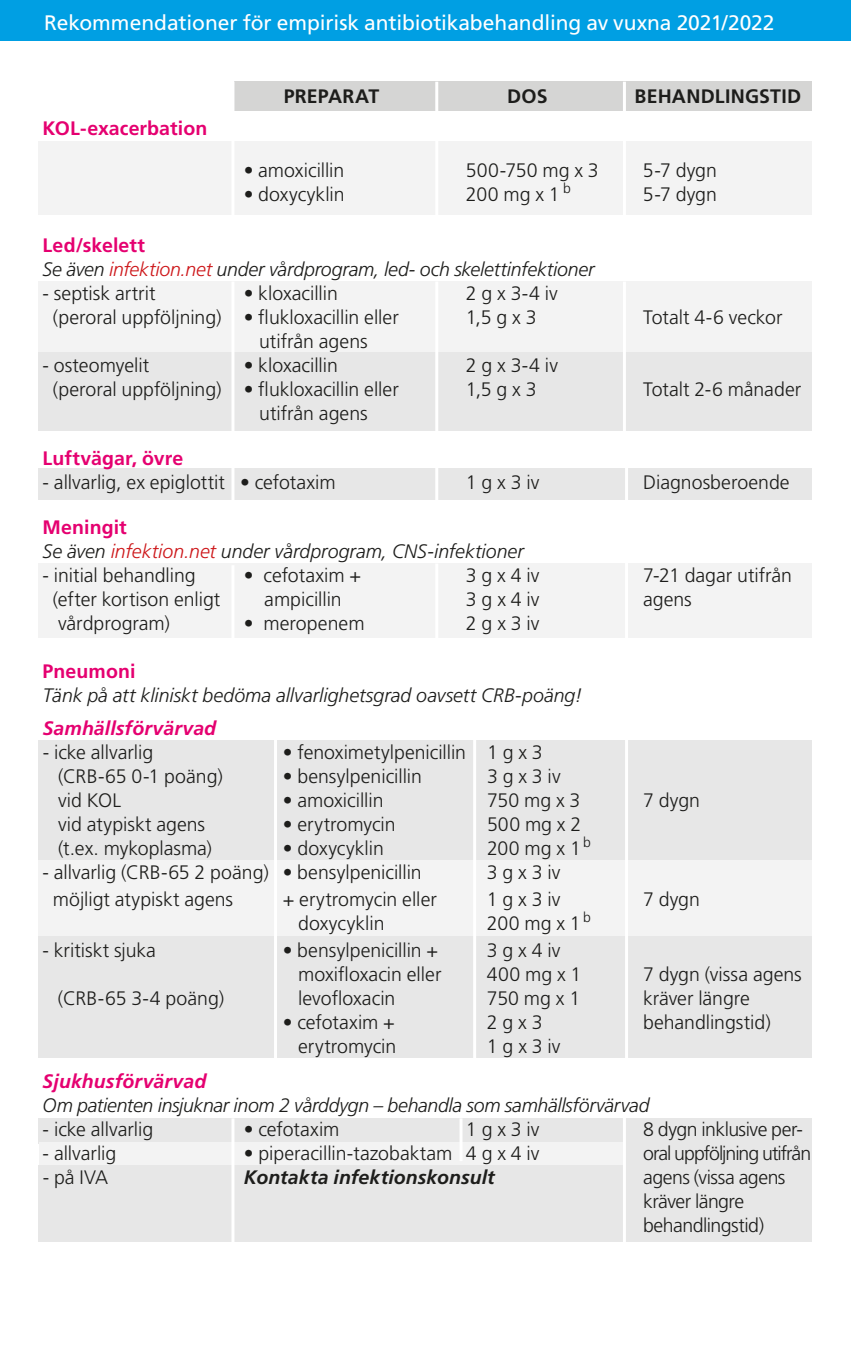
<style>
.page{position:relative;width:851px;height:1361px;background:#fff}
.page>*{position:absolute;margin:0;border:0;box-sizing:border-box;transform-origin:0 0}
.t1{font:21px "Frutiger LT Std";letter-spacing:-.005em;color:#fff}
.t2{font:300 19.5px "Frutiger LT Std";letter-spacing:-.005em;color:#1d1d1b}
.t3{font:italic 300 19.5px/24px "Frutiger LT Std";letter-spacing:-.005em;color:#1d1d1b}
.t4{font:300 19.5px/24px "Frutiger LT Std";letter-spacing:-.025em;color:#1d1d1b}
.t5{font:700 19.5px "Frutiger LT Std";letter-spacing:.005em;color:#e50070}
.t6{font:italic 700 19.5px "Frutiger LT Std";letter-spacing:.005em;color:#e50070}
.t7{font:700 19.5px "Frutiger LT Std";letter-spacing:.01em;color:#1d1d1b}
.t8{font:italic 700 19.5px "Frutiger LT Std";letter-spacing:.005em;color:#1d1d1b}
.t9{font:300 19.5px "Frutiger LT Std";letter-spacing:-.055em;color:#1d1d1b}
.t10{font:300 19.5px "Frutiger LT Std";letter-spacing:-.03em;color:#1d1d1b}
.s1{font-weight:700;font-style:normal;color:#e50070}
.s2{color:#cd171a}
</style>
<div class="page">
<div style="left:0;top:0;width:850px;height:41px;background:#009fe3"></div>
<div style="left:625px;top:1118px;width:186px;height:124px;background:#e7e7e7"></div>
<div style="left:39px;top:740px;width:772px;height:149px;background:#e7e7e7"></div>
<div style="left:39px;top:281px;width:772px;height:71px;background:#f3f3f3"></div>
<div style="left:39px;top:1118px;width:772px;height:26px;background:#e7e7e7"></div>
<div style="left:39px;top:1141px;width:585px;height:26px;background:#f3f3f3"></div>
<div style="left:39px;top:1165px;width:772px;height:77px;background:#e7e7e7"></div>
<div style="left:39px;top:935px;width:772px;height:122px;background:#e7e7e7"></div>
<div style="left:39px;top:860px;width:772px;height:75px;background:#f3f3f3"></div>
<div style="left:39px;top:563px;width:772px;height:75px;background:#f3f3f3"></div>
<div style="left:39px;top:469px;width:772px;height:31px;background:#e7e7e7"></div>
<div style="left:39px;top:352px;width:772px;height:78px;background:#e7e7e7"></div>
<div style="left:39px;top:141px;width:772px;height:73px;background:#f3f3f3"></div>
<div style="left:234px;top:81px;width:577px;height:30px;background:#d5d5d4"></div>
<hr style="left:231px;top:81px;width:3px;height:148px;background:#fff">
<hr style="left:231px;top:281px;width:3px;height:247px;background:#fff">
<hr style="left:274px;top:715px;width:3px;height:370px;background:#fff">
<hr style="left:231px;top:565px;width:3px;height:79px;background:#fff">
<hr style="left:231px;top:1118px;width:3px;height:138px;background:#fff">
<hr style="left:435px;top:82px;width:3px;height:153px;background:#fff">
<hr style="left:435px;top:281px;width:3px;height:234px;background:#fff">
<hr style="left:435px;top:563px;width:3px;height:109px;background:#fff">
<hr style="left:473px;top:732px;width:3px;height:340px;background:#fff">
<hr style="left:459px;top:1118px;width:3px;height:43px;background:#fff">
<hr style="left:622px;top:82px;width:3px;height:153px;background:#fff">
<hr style="left:622px;top:282px;width:3px;height:153px;background:#fff">
<hr style="left:625px;top:463px;width:3px;height:600px;background:#fff">
<hr style="left:622px;top:1116px;width:3px;height:140px;background:#fff">
<p class="t1" style="left:44px;top:11px;width:731px">Rekommendationer för empirisk antibiotikabehandling av vuxna 2021/2022</p>
<p class="t5" style="left:43px;top:117px;width:166px">KOL-exacerbation</p>
<p class="t7" style="left:284px;top:84px;width:97px">PREPARAT</p>
<p class="t7" style="left:507px;top:84px;width:42px">DOS</p>
<p class="t7" style="left:634px;top:84px;width:168px">BEHANDLINGSTID</p>
<p class="t2" style="left:244px;top:159px;width:102px">• amoxicillin</p>
<p class="t2" style="left:466px;top:159px;width:134px">500-750 mg x 3</p>
<p class="t2" style="left:643px;top:159px;width:75px">5-7 dygn</p>
<p class="t2" style="left:244px;top:183px;width:102px">• doxycyklin</p>
<p class="t2" style="left:466px;top:183px;width:107px">200 mg x 1 <sup>b</sup></p>
<p class="t2" style="left:643px;top:183px;width:75px">5-7 dygn</p>
<p class="t3" style="left:43px;top:234px;width:553px"><span class="s1">Led/skelett<br></span>Se även <span class="s2">infektion.net</span> under vårdprogram, led- och skelettinfektioner</p>
<p class="t2" style="left:43px;top:282px;width:114px">- septisk artrit</p>
<p class="t2" style="left:244px;top:282px;width:96px">• kloxacillin</p>
<p class="t2" style="left:466px;top:282px;width:94px">2 g x 3-4 iv</p>
<p class="t2" style="left:53px;top:306px;width:347px">(peroral uppföljning) • flukloxacillin eller</p>
<p class="t2" style="left:466px;top:306px;width:72px">1,5 g x 3</p>
<p class="t2" style="left:643px;top:306px;width:141px">Totalt 4-6 veckor</p>
<p class="t2" style="left:259px;top:330px;width:110px">utifrån agens</p>
<p class="t2" style="left:43px;top:354px;width:108px">- osteomyelit</p>
<p class="t2" style="left:244px;top:354px;width:96px">• kloxacillin</p>
<p class="t2" style="left:466px;top:354px;width:94px">2 g x 3-4 iv</p>
<p class="t2" style="left:53px;top:378px;width:347px">(peroral uppföljning) • flukloxacillin eller</p>
<p class="t2" style="left:466px;top:378px;width:72px">1,5 g x 3</p>
<p class="t2" style="left:643px;top:378px;width:160px">Totalt 2-6 månader</p>
<p class="t2" style="left:259px;top:402px;width:110px">utifrån agens</p>
<p class="t5" style="left:43px;top:447px;width:142px">Luftvägar, övre</p>
<p class="t2" style="left:43px;top:471px;width:294px">- allvarlig, ex epiglottit • cefotaxim</p>
<p class="t2" style="left:466px;top:471px;width:75px">1 g x 3 iv</p>
<p class="t2" style="left:643px;top:471px;width:148px">Diagnosberoende</p>
<p class="t3" style="left:43px;top:516px;width:482px"><span class="s1">Meningit<br></span>Se även <span class="s2">infektion.net</span> under vårdprogram, CNS-infektioner</p>
<p class="t2" style="left:43px;top:564px;width:154px">- initial behandling</p>
<p class="t2" style="left:244px;top:564px;width:119px">• cefotaxim +</p>
<p class="t2" style="left:466px;top:564px;width:75px">3 g x 4 iv</p>
<p class="t2" style="left:643px;top:564px;width:150px">7-21 dagar utifrån</p>
<p class="t2" style="left:53px;top:588px;width:169px">(efter kortison enligt</p>
<p class="t2" style="left:264px;top:588px;width:79px">ampicillin</p>
<p class="t2" style="left:466px;top:588px;width:75px">3 g x 4 iv</p>
<p class="t2" style="left:643px;top:588px;width:50px">agens</p>
<p class="t2" style="left:58px;top:613px;width:113px">vårdprogram)</p>
<p class="t2" style="left:244px;top:613px;width:122px">• meropenem</p>
<p class="t2" style="left:466px;top:613px;width:75px">2 g x 3 iv</p>
<p class="t5" style="left:43px;top:660px;width:94px">Pneumoni</p>
<p class="t3" style="left:43px;top:684px;width:541px">Tänk på att kliniskt bedöma allvarlighetsgrad oavsett CRB-poäng!</p>
<p class="t6" style="left:43px;top:717px;width:175px">Samhällsförvärvad</p>
<p class="t2" style="left:43px;top:741px;width:112px">- icke allvarlig</p>
<p class="t2" style="left:283px;top:741px;width:261px">• fenoximetylpenicillin 1 g x 3</p>
<p class="t2" style="left:58px;top:765px;width:166px">(CRB-65 0-1 poäng)</p>
<p class="t2" style="left:283px;top:765px;width:140px">• bensylpenicillin</p>
<p class="t2" style="left:487px;top:765px;width:75px">3 g x 3 iv</p>
<p class="t2" style="left:58px;top:789px;width:64px">vid KOL</p>
<p class="t2" style="left:283px;top:789px;width:102px">• amoxicillin</p>
<p class="t2" style="left:487px;top:789px;width:95px">750 mg x 3</p>
<p class="t2" style="left:643px;top:789px;width:58px">7 dygn</p>
<p class="t2" style="left:58px;top:813px;width:148px">vid atypiskt agens</p>
<p class="t2" style="left:283px;top:813px;width:114px">• erytromycin</p>
<p class="t2" style="left:487px;top:813px;width:96px">500 mg x 2</p>
<p class="t2" style="left:58px;top:837px;width:155px">(t.ex. mykoplasma)</p>
<p class="t2" style="left:283px;top:837px;width:102px">• doxycyklin</p>
<p class="t2" style="left:487px;top:837px;width:105px">200 mg x 1<sup>b</sup></p>
<p class="t2" style="left:43px;top:861px;width:380px">- allvarlig (CRB-65 2 poäng) • bensylpenicillin</p>
<p class="t2" style="left:487px;top:861px;width:75px">3 g x 3 iv</p>
<p class="t2" style="left:53px;top:888px;width:182px">möjligt atypiskt agens</p>
<p class="t2" style="left:283px;top:888px;width:156px">+ erytromycin eller</p>
<p class="t2" style="left:487px;top:888px;width:75px">1 g x 3 iv</p>
<p class="t2" style="left:643px;top:888px;width:58px">7 dygn</p>
<p class="t2" style="left:298px;top:912px;width:88px">doxycyklin</p>
<p class="t2" style="left:487px;top:912px;width:105px">200 mg x 1<sup>b</sup></p>
<p class="t2" style="left:43px;top:939px;width:115px">- kritiskt sjuka</p>
<p class="t2" style="left:283px;top:939px;width:157px">• bensylpenicillin +</p>
<p class="t2" style="left:487px;top:939px;width:75px">3 g x 4 iv</p>
<p class="t2" style="left:298px;top:963px;width:145px">moxifloxacin eller</p>
<p class="t2" style="left:487px;top:963px;width:96px">400 mg x 1</p>
<p class="t2" style="left:643px;top:963px;width:160px">7 dygn (vissa agens</p>
<p class="t2" style="left:58px;top:987px;width:168px">(CRB-65 3-4 poäng)</p>
<p class="t2" style="left:298px;top:987px;width:99px">levofloxacin</p>
<p class="t2" style="left:487px;top:987px;width:95px">750 mg x 1</p>
<p class="t2" style="left:643px;top:987px;width:108px">kräver längre</p>
<p class="t2" style="left:283px;top:1011px;width:114px">• cefotaxim +</p>
<p class="t2" style="left:487px;top:1011px;width:57px">2 g x 3</p>
<p class="t2" style="left:643px;top:1011px;width:129px">behandlingstid)</p>
<p class="t2" style="left:298px;top:1035px;width:100px">erytromycin</p>
<p class="t2" style="left:487px;top:1035px;width:75px">1 g x 3 iv</p>
<p class="t6" style="left:43px;top:1069px;width:165px">Sjukhusförvärvad</p>
<p class="t3" style="left:43px;top:1093px;width:608px">Om patienten insjuknar inom 2 vårddygn – behandla som samhällsförvärvad</p>
<p class="t2" style="left:43px;top:1118px;width:112px">- icke allvarlig</p>
<p class="t2" style="left:244px;top:1118px;width:97px">• cefotaxim</p>
<p class="t2" style="left:466px;top:1118px;width:75px">1 g x 3 iv</p>
<p class="t10" style="left:643px;top:1118px;width:161px">8 dygn inklusive per-</p>
<p class="t2" style="left:43px;top:1142px;width:75px">- allvarlig</p>
<p class="t2" style="left:244px;top:1142px;width:297px">• piperacillin-tazobaktam 4 g x 4 iv</p>
<p class="t9" style="left:643px;top:1142px;width:169px">oral uppföljning utifrån</p>
<p class="t2" style="left:43px;top:1166px;width:67px">- på IVA</p>
<p class="t8" style="left:244px;top:1166px;width:252px">Kontakta infektionskonsult</p>
<p class="t4" style="left:643px;top:1165px;width:144px">agens (vissa agens kräver längre behandlingstid)</p>
</div>
